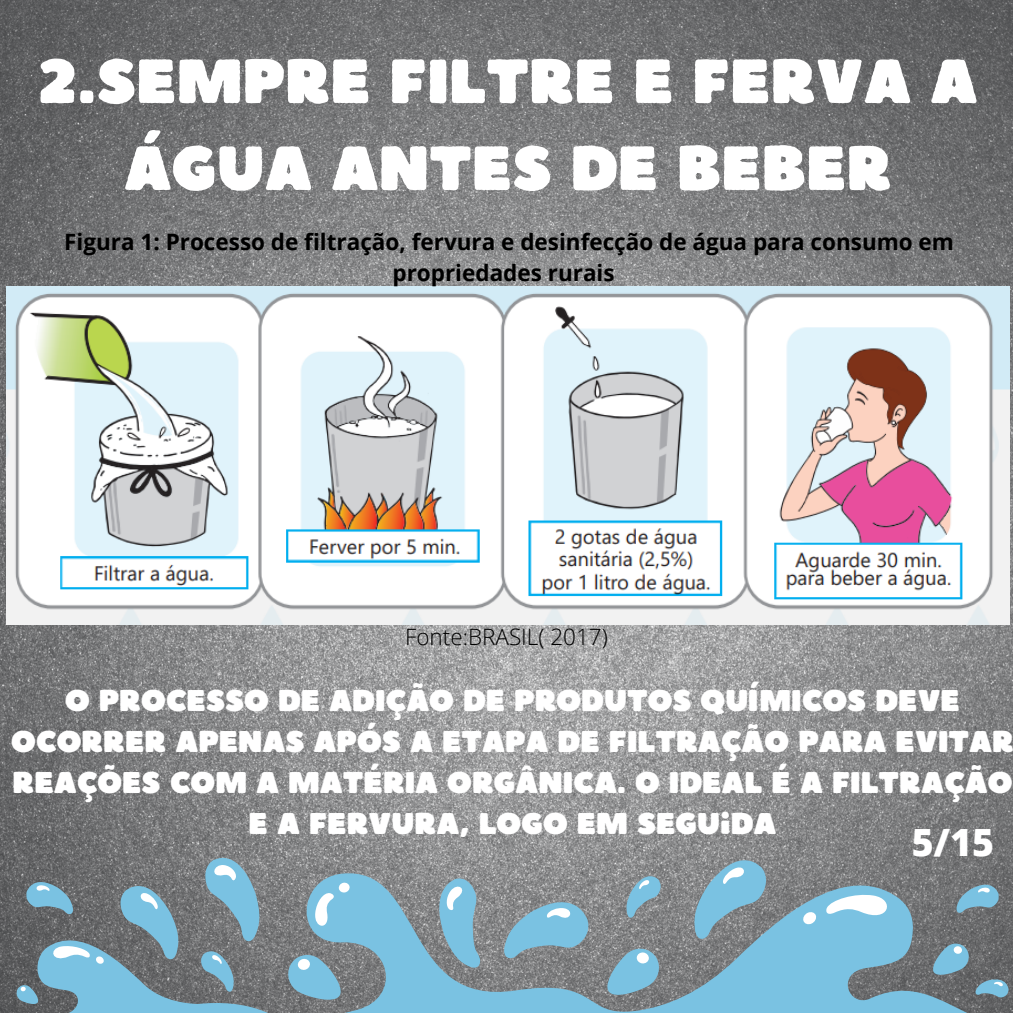
<style>
.page{position:relative;width:1013px;height:1013px;background:#fff}
.page>*{position:absolute;margin:0;border:0;box-sizing:border-box;transform-origin:0 0}
.t1{font:62.25px/86.9px "Boulder";color:#fff;text-align:center}
.t2{font:800 37.5px "Open Sans";color:#fff}
.t3{font:30px/41.2px "Boulder";color:#fff;text-align:center}
.t4{font:700 22.5px/31px "Open Sans";color:#000;text-align:center}
.t5{font:300 22.5px "Open Sans";color:#000}
</style>
<div class="page">
<img style="left:0;top:0;width:1012px;height:1012px">
<svg style="left:7px;top:859px;width:1005px;height:153px;background:#79929e"></svg>
<svg style="left:285px;top:952px;width:60px;height:52px;background:#7da1b2"></svg>
<svg style="left:313px;top:882px;width:37px;height:48px"></svg>
<svg style="left:501px;top:886px;width:91px;height:74px;background:#85a3b1"></svg>
<svg style="left:825px;top:892px;width:70px;height:31px"></svg>
<svg style="left:802px;top:911px;width:14px;height:14px"></svg>
<svg style="left:428px;top:875px;width:54px;height:95px;background:#85a7b7"></svg>
<svg style="left:603px;top:945px;width:58px;height:55px;background:#80a4b4"></svg>
<svg style="left:693px;top:841px;width:77px;height:101px;background:#839fac"></svg>
<svg style="left:15px;top:983px;width:25px;height:23px"></svg>
<svg style="left:930px;top:941px;width:79px;height:58px;background:#6e818a"></svg>
<svg style="left:117px;top:870px;width:63px;height:93px;background:#76909d"></svg>
<svg style="left:955px;top:876px;width:45px;height:38px;background:#7795a4"></svg>
<svg style="left:199px;top:844px;width:62px;height:149px;background:#7c939e"></svg>
<svg style="left:48px;top:944px;width:56px;height:20px"></svg>
<svg style="left:24px;top:872px;width:50px;height:43px;background:#728f9d"></svg>
<svg style="left:625px;top:867px;width:38px;height:52px;background:#859fab"></svg>
<img style="left:6px;top:286px;width:1003px;height:338px">
<p class="t1" style="left:38px;top:35px;width:941px">2.SEMPRE FILTRE E FERVA A<br>ÁGUA ANTES DE BEBER</p>
<p class="t4" style="left:64px;top:226px;width:891px">Figura 1: Processo de filtração, fervura e desinfecção de água para consumo em propriedades rurais</p>
<p class="t5" style="left:405px;top:621px;width:204px">Fonte:BRASIL( 2017)</p>
<p class="t3" style="left:11px;top:678px;width:1004px">O PROCESSO DE ADIÇÃO DE PRODUTOS QUÍMICOS DEVE OCORRER APENAS APÓS A ETAPA DE FILTRAÇÃO PARA EVITAR REAÇÕES COM A MATÉRIA ORGÂNICA. O IDEAL É A FILTRAÇÃO E A FERVURA, LOGO EM SEGUIDA</p>
<p class="t2" style="left:911px;top:815px;width:84px">5/15</p>
</div>
